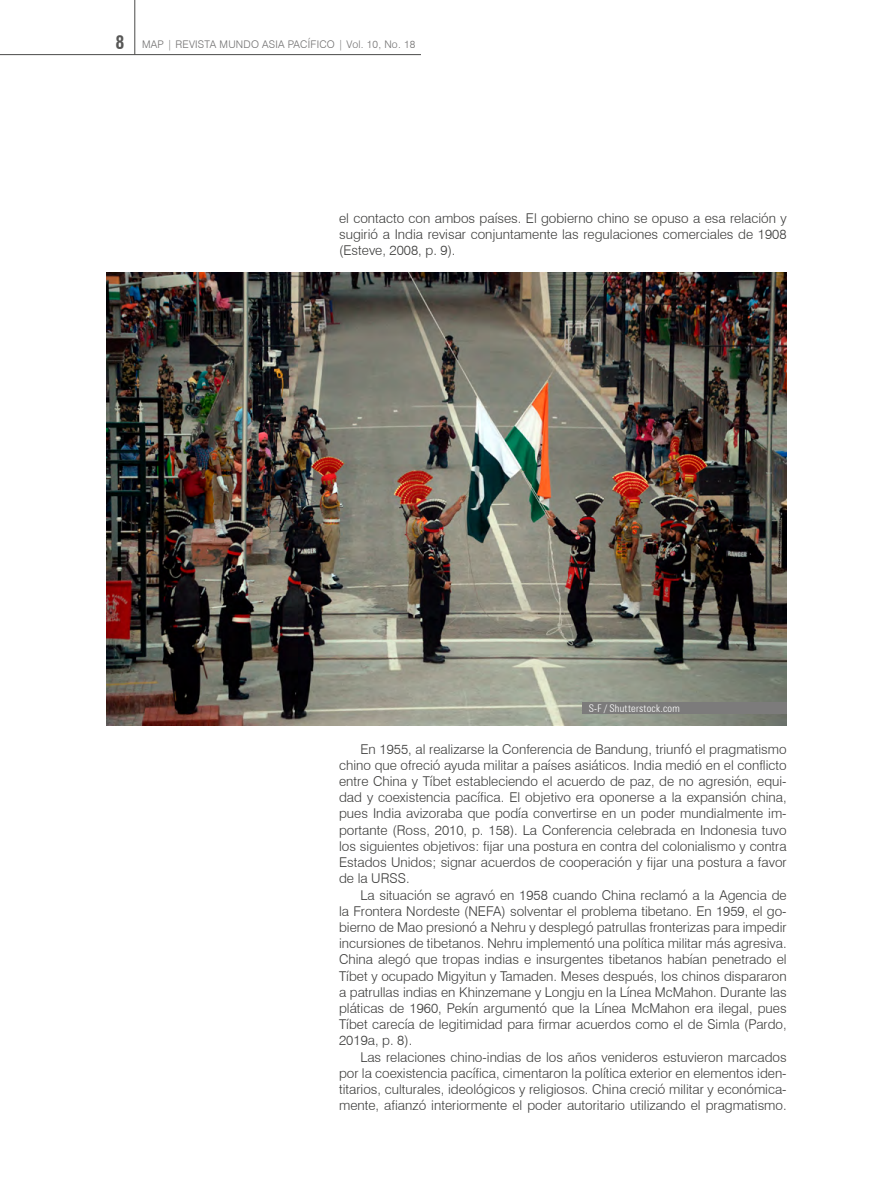
<style>
.page{position:relative;width:893px;height:1187px;background:#fff}
.page>*{position:absolute;margin:0;border:0;box-sizing:border-box;transform-origin:0 0}
.t1{font:300 13.5px/16.2px "Swiss 721 BT";color:#3c3c3b;text-align:justify}
.t2{font:300 10.5px "Swiss 721 BT";letter-spacing:.02em;color:#706f6f}
.t3{font:300 condensed 10.5px "Zurich BT";letter-spacing:.02em;color:#fff}
.s1{font-weight:700;font-stretch:condensed;font-size:18px;color:#575756}
</style>
<div class="page">
<img style="left:106px;top:273px;width:681px;height:452px">
<div style="left:582px;top:702px;width:205px;height:11px;background:#7c7b7b"></div>
<hr style="left:0;top:54px;width:421px;height:1px;background:#4a4a49">
<hr style="left:135px;top:0;width:1px;height:55px;background:#4a4a49">
<p class="t2" style="left:115px;top:38px;width:302px"><span class="s1">8</span> MAP | REVISTA MUNDO ASIA PACÍFICO | Vol. 10, No. 18</p>
<p class="t1" style="left:339px;top:210px;width:449px">el contacto con ambos países. El gobierno chino se opuso a esa relación y sugirió a India revisar conjuntamente las regulaciones comerciales de 1908 (Esteve, 2008, p. 9).</p>
<p class="t3" style="left:589px;top:701px;width:93px">S-F / Shutterstock.com</p>
<p class="t1" style="left:339px;top:740px;width:449px;text-indent:21px">En 1955, al realizarse la Conferencia de Bandung, triunfó el pragmatismo chino que ofreció ayuda militar a países asiáticos. India medió en el conflicto entre China y Tíbet estableciendo el acuerdo de paz, de no agresión, equi&shy;dad y coexistencia pacífica. El objetivo era oponerse a la expansión china, pues India avizoraba que podía convertirse en un poder mundialmente im&shy;portante (Ross, 2010, p. 158). La Conferencia celebrada en Indonesia tuvo los siguientes objetivos: fijar una postura en contra del colonialismo y contra Estados Unidos; signar acuerdos de cooperación y fijar una postura a favor de la URSS.</p>
<p class="t1" style="left:339px;top:886px;width:449px;text-indent:21px">La situación se agravó en 1958 cuando China reclamó a la Agencia de la Frontera Nordeste (NEFA) solventar el problema tibetano. En 1959, el go&shy;bierno de Mao presionó a Nehru y desplegó patrullas fronterizas para impedir incursiones de tibetanos. Nehru implementó una política militar más agresiva.<br>China alegó que tropas indias e insurgentes tibetanos habían penetrado el Tíbet y ocupado Migyitun y Tamaden. Meses después, los chinos dispararon a patrullas indias en Khinzemane y Longju en la Línea McMahon. Durante las pláticas de 1960, Pekín argumentó que la Línea McMahon era ilegal, pues Tíbet carecía de legitimidad para firmar acuerdos como el de Simla (Pardo, 2019a, p. 8).</p>
<p class="t1" style="left:339px;top:1048px;width:449px;text-indent:21px">Las relaciones chino-indias de los años venideros estuvieron marcados por la coexistencia pacífica, cimentaron la política exterior en elementos iden&shy;titarios, culturales, ideológicos y religiosos. China creció militar y económica&shy;mente, afianzó interiormente el poder autoritario utilizando el pragmatismo.</p>
</div>
